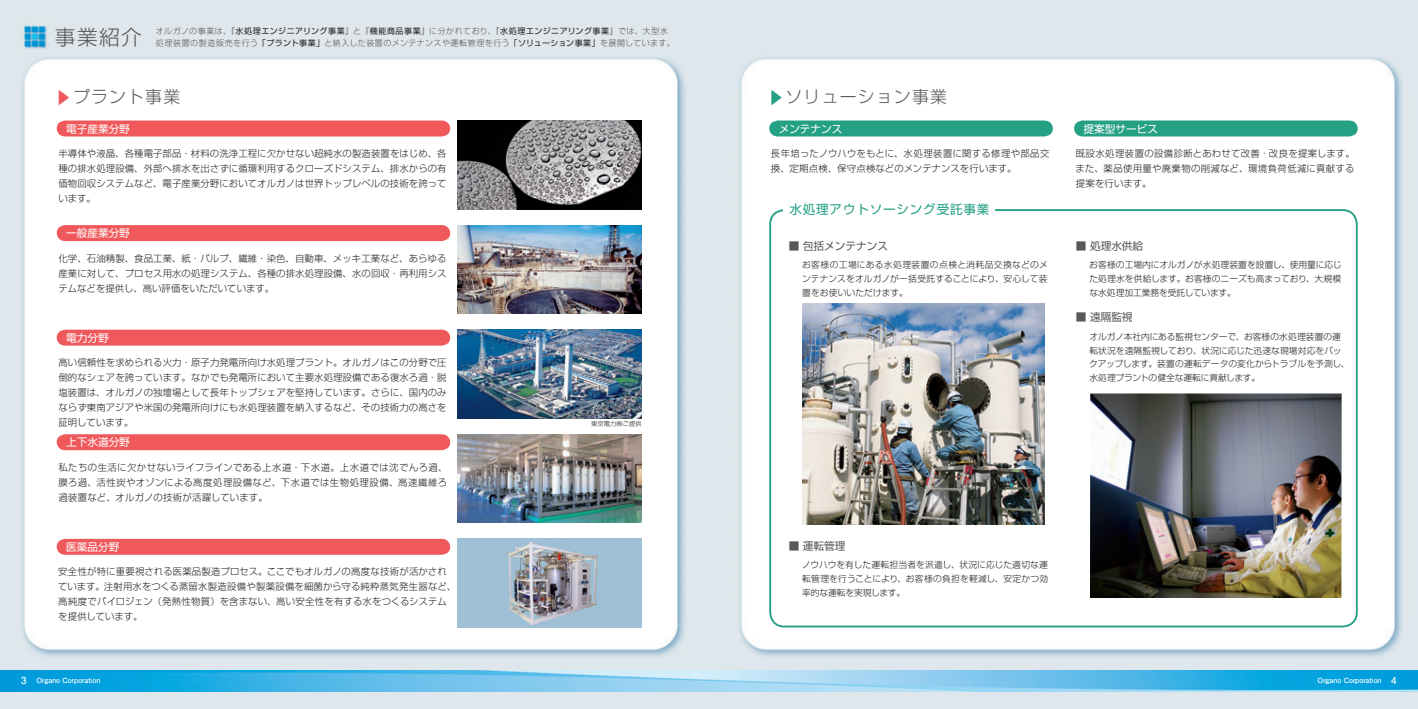
<style>
.page{position:relative;width:1418px;height:709px;background:#fff}
.page>*{position:absolute;margin:0;border:0;box-sizing:border-box;transform-origin:0 0}
.t1{font:20.62px "Shin Go Pr 5 Light 90 msp RKSJ H";color:#57585a}
.t2{font:16.88px "Shin Go Pr 5 Light 90 msp RKSJ H";letter-spacing:.07em;color:#57585a}
.t3{font:16.88px "Shin Go Pr 5 Light 90 msp RKSJ H";color:#24a084}
.t4{font:16.88px "Shin Go Pr 5 Light 90 msp RKSJ H";color:#f0595b}
.t5{font:12.5px "Shin Go Pr 5 Regular 90 msp RKSJ H";letter-spacing:.07em;color:#24a084}
.t6{font:10.62px "Shin Go Pr 5 Regular 90 msp RKSJ H";color:#fff}
.t7{font:10.62px "Shin Go Pr 5 Regular 90 msp RKSJ H";color:#57585a}
.t8{font:9.38px/15px "Shin Go Pr 5 Light 90 msp RKSJ H";letter-spacing:.01em;color:#231f20;text-align:justify}
.t9{font:8.75px/13.8px "Shin Go Pr 5 Light 90 msp RKSJ H";color:#231f20;text-align:justify}
.t10{font:8px "Shin Go Pr 5 Regular 90 msp RKSJ H";letter-spacing:.07em;color:#231f20}
.t11{font:8px "Shin Go Pr 5 Light 90 msp RKSJ H";letter-spacing:.065em;color:#57585a}
.t12{font:7.12px "Futo Go B101 Pr 5 Bold 90 msp RKSJ H";color:#fff}
.t13{font:6.25px "Shin Go Pr 5 Light 90 msp RKSJ H";letter-spacing:.03em;color:#231f20}
.s1{font-family:"Shin Go Pr 5 Light 90 msp RKSJ H";color:#57585a}
.s2{font-family:"Shin Go Pr 5 Regular 90 msp RKSJ H";color:#231f20}
.s3{font-size:9.75px}
</style>
<div class="page">
<img style="left:0;top:0;width:1417px;height:709px">
<img style="left:0;top:670px;width:1417px;height:21px">
<div style="left:769px;top:209px;width:588px;height:418px;border:2px solid #24a084;border-radius:14px"></div>
<img style="left:803px;top:303px;width:241px;height:221px">
<img style="left:1089px;top:393px;width:252px;height:205px">
<div style="left:783px;top:203px;width:212px;height:26px;background:#fff"></div>
<svg style="left:769px;top:120px;width:283px;height:16px;background:#2da489"></svg>
<svg style="left:1074px;top:120px;width:283px;height:16px;background:#2da489"></svg>
<img style="left:457px;top:120px;width:184px;height:89px">
<img style="left:457px;top:225px;width:184px;height:89px">
<img style="left:457px;top:330px;width:184px;height:88px">
<img style="left:457px;top:434px;width:184px;height:89px">
<img style="left:457px;top:539px;width:184px;height:88px">
<svg style="left:57px;top:539px;width:393px;height:16px;background:#f05c5e"></svg>
<svg style="left:57px;top:434px;width:393px;height:16px;background:#f05c5e"></svg>
<div style="left:57px;top:330px;width:393px;height:15px;background:#f0595b"></div>
<svg style="left:57px;top:225px;width:393px;height:16px;background:#f05b5d"></svg>
<svg style="left:57px;top:120px;width:393px;height:16px;background:#f05f61"></svg>
<h1 class="t1" style="left:55px;top:29px;width:88px">事業紹介</h1>
<p class="t10" style="left:156px;top:28px;width:514px"><span class="s1">オルガノの事業は、</span>『水処理エンジニアリング事業』<span class="s1">と</span>『機能商品事業』<span class="s1">に分かれており、</span>『水処理エンジニアリング事業』<span class="s1">では、大型水</span></p>
<p class="t11" style="left:156px;top:40px;width:520px">処理装置の製造販売を行う<span class="s2">「プラント事業」</span>と納入した装置のメンテナンスや運転管理を行う<span class="s2">「ソリューション事業」</span>を展開しています。</p>
<h2 class="t4" style="left:57px;top:105px;width:18px;rotate:-90deg">▼</h2>
<h2 class="t2" style="left:73px;top:91px;width:109px">プラント事業</h2>
<p class="t6" style="left:66px;top:124px;width:65px">電子産業分野</p>
<p class="t8" style="left:58px;top:147px;width:390px">半導体や液晶、各種電子部品・材料の洗浄工程に欠かせない超純水の製造装置をはじめ、各種の排水処理設備、外部へ排水を出さずに循環利用するクローズドシステム、排水からの有価物回収システムなど、電子産業分野においてオルガノは世界トップレベルの技術を誇っています。</p>
<p class="t6" style="left:66px;top:229px;width:65px">一般産業分野</p>
<p class="t8" style="left:58px;top:252px;width:390px">化学、石油精製、食品工業、紙・パルプ、繊維・染色、自動車、メッキ工業など、あらゆる産業に対して、プロセス用水の処理システム、各種の排水処理設備、水の回収・再利用システムなどを提供し、高い評価をいただいています。</p>
<p class="t6" style="left:66px;top:334px;width:44px">電力分野</p>
<p class="t8" style="left:58px;top:356px;width:390px">高い信頼性を求められる火力・原子力発電所向け水処理プラント。オルガノはこの分野で圧倒的なシェアを誇っています。なかでも発電所において主要水処理設備である復水ろ過・脱塩装置は、オルガノの独壇場として長年トップシェアを堅持しています。さらに、国内のみならず東南アジアや米国の発電所向けにも水処理装置を納入するなど、その技術力の高さを証明しています。</p>
<p class="t8" style="left:58px;top:461px;width:390px">私たちの生活に欠かせないライフラインである上水道・下水道。上水道では沈でんろ過、膜ろ過、活性炭やオゾンによる高度処理設備など、下水道では生物処理設備、高速繊維ろ過装置など、オルガノの技術が活躍しています。</p>
<p class="t6" style="left:66px;top:438px;width:65px">上下水道分野</p>
<p class="t6" style="left:66px;top:543px;width:55px">医薬品分野</p>
<p class="t8" style="left:58px;top:565px;width:399px;text-align:left">安全性が特に重要視される医薬品製造プロセス。ここでもオルガノの高度な技術が活かされています。注射用水をつくる蒸留水製造設備や製薬設備を細菌から守る純粋蒸気発生器など、高純度でパイロジェン（発熱性物質）を含まない、高い安全性を有する水をつくるシステムを提供しています。</p>
<p class="t13" style="left:591px;top:421px;width:52px">東京電力㈱ご提供</p>
<h2 class="t3" style="left:769px;top:105px;width:18px;rotate:-90deg">▼</h2>
<h2 class="t2" style="left:785px;top:91px;width:163px">ソリューション事業</h2>
<p class="t6" style="left:778px;top:124px;width:65px">メンテナンス</p>
<p class="t6" style="left:1083px;top:124px;width:76px">提案型サービス</p>
<p class="t8" style="left:771px;top:147px;width:280px">長年培ったノウハウをもとに、水処理装置に関する修理や部品交換、定期点検、保守点検などのメンテナンスを行います。</p>
<p class="t8" style="left:1075px;top:147px;width:281px">既設水処理装置の設備診断とあわせて改善・改良を提案します。また、薬品使用量や廃棄物の削減など、環境負荷低減に貢献する提案を行います。</p>
<h3 class="t5" style="left:789px;top:204px;width:201px">水処理アウトソーシング受託事業</h3>
<p class="t7" style="left:788px;top:242px;width:101px">■ 包括メンテナンス</p>
<p class="t9" style="left:802px;top:259px;width:247px">お客様の工場にある水処理装置の点検と消耗品交換などのメンテナンスをオルガノが一括受託することにより、安心して装置をお使いいただけます。</p>
<p class="t7" style="left:1075px;top:242px;width:69px">■ 処理水供給</p>
<p class="t9" style="left:1089px;top:259px;width:254px">お客様の工場内にオルガノが水処理装置を設置し、使用量に応じた処理水を供給します。お客様のニーズも高まっており、大規模な水処理加工業務を受託しています。</p>
<p class="t7" style="left:1075px;top:313px;width:58px">■ 遠隔監視</p>
<p class="t9" style="left:1089px;top:331px;width:262px;text-align:left">オルガノ本社内にある監視センターで、お客様の水処理装置の運転状況を遠隔監視しており、状況に応じた迅速な現場対応をバックアップします。装置の運転データの変化からトラブルを予測し、水処理プラントの健全な運転に貢献します。</p>
<p class="t7" style="left:788px;top:542px;width:58px">■ 運転管理</p>
<p class="t9" style="left:802px;top:559px;width:248px">ノウハウを有した運転担当者を派遣し、状況に応じた適切な運転管理を行うことにより、お客様の負担を軽減し、安定かつ効率的な運転を実現します。</p>
<p class="t12" style="left:21px;top:678px;width:81px"><span class="s3">3　</span>Organo Corporation</p>
<p class="t12" style="left:1317px;top:678px;width:81px">Organo Corporation<span class="s3">　4</span></p>
</div>
